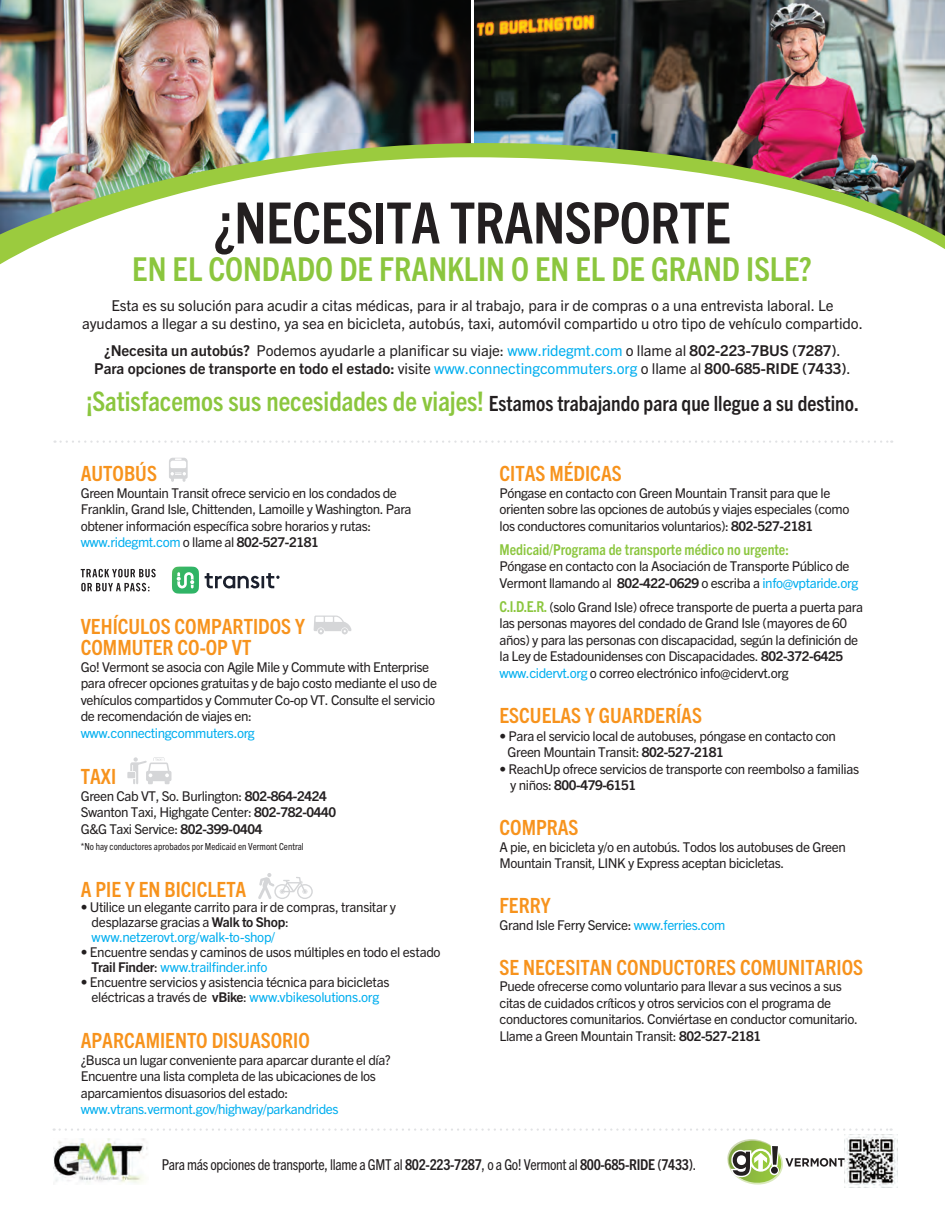
<style>
.page{position:relative;width:945px;height:1215px;background:#fff}
.page>*{position:absolute;margin:0;border:0;box-sizing:border-box;transform-origin:0 0}
.t1{font:700 condensed 57px "Trade Gothic Next LT Pro";letter-spacing:-.01em;color:#231f20}
.t2{font:700 condensed 33px "Trade Gothic Next LT Pro";color:#8bc63e}
.t3{font:700 condensed 21px/21px "Trade Gothic Next LT Pro";color:#f7931d}
.t4{font:700 condensed 21px "Trade Gothic Next LT Pro";color:#231f20}
.t5{font:15px/18px "Trade Gothic Next LT Pro";letter-spacing:-.005em;color:#231f20;text-align:center}
.t6{font:700 15px/18px "Trade Gothic Next LT Pro";letter-spacing:-.005em;color:#231f20;text-align:center}
.t7{font:condensed 15px "Trade Gothic Next LT Pro";letter-spacing:-.02em;color:#231f20}
.t8{font:700 condensed 15px "Trade Gothic Next LT Pro";color:#8bc63e}
.t9{font:13.5px/16.5px "Trade Gothic Next LT Pro";letter-spacing:-.03em;color:#231f20}
.t10{font:13.5px "Trade Gothic Next LT Pro";letter-spacing:-.03em;color:#00aeef}
.t11{font:condensed 9.75px "Trade Gothic Next LT Pro";color:#231f20}
.s1{font-weight:400}
.s2{font-weight:400;color:#00aeef}
.s3{font-size:27px;color:#8bc63e}
.s4{color:#00aeef}
.s5{font-weight:700}
.s6{font-weight:700;font-stretch:condensed;font-size:15px;color:#8bc63e}
</style>
<div class="page">
<img style="left:845px;top:1135px;width:52px;height:52px">
<svg style="left:0;top:234px;width:945px;height:31px"></svg>
<img style="left:0;top:0;width:473px;height:234px">
<img style="left:473px;top:0;width:472px;height:236px">
<hr style="left:471px;top:0;width:3px;height:143px;background:#fff">
<svg style="left:314px;top:616px;width:38px;height:18px"></svg>
<svg style="left:169px;top:458px;width:19px;height:24px"></svg>
<svg style="left:258px;top:873px;width:55px;height:26px"></svg>
<svg style="left:130px;top:757px;width:41px;height:27px"></svg>
<div style="left:127px;top:772px;width:8px;height:6px;background:#d5d6d8"></div>
<svg style="left:172px;top:567px;width:27px;height:27px"></svg>
<svg style="left:205px;top:573px;width:75px;height:15px"></svg>
<svg style="left:81px;top:569px;width:75px;height:8px"></svg>
<svg style="left:81px;top:583px;width:5px;height:8px"></svg>
<svg style="left:83px;top:583px;width:66px;height:8px"></svg>
<svg style="left:55px;top:441px;width:837px;height:2px"></svg>
<svg style="left:54px;top:1128px;width:838px;height:3px"></svg>
<img style="left:54px;top:1139px;width:94px;height:44px">
<svg style="left:727px;top:1139px;width:118px;height:46px"></svg>
<h1 class="t1" style="left:213px;top:184px;width:519px">¿NECESITA TRANSPORTE</h1>
<h2 class="t2" style="left:132px;top:246px;width:681px">EN EL CONDADO DE FRANKLIN O EN EL DE GRAND ISLE?</h2>
<p class="t5" style="left:82px;top:295px;width:782px">Esta es su solución para acudir a citas médicas, para ir al trabajo, para ir de compras o a una entrevista laboral. Le ayudamos a llegar a su destino, ya sea en bicicleta, autobús, taxi, automóvil compartido u otro tipo de vehículo compartido.</p>
<p class="t6" style="left:94px;top:340px;width:758px">¿Necesita un autobús? <span class="s1">Podemos ayudarle a planificar su viaje:</span> <span class="s2">www.ridegmt.com</span> <span class="s1">o llame al</span> 802-223-7BUS (7287)<span class="s1">.<br></span>Para opciones de transporte en todo el estado: <span class="s1">visite</span> <span class="s2">www.connectingcommuters.org</span> <span class="s1">o llame al</span> 800-685-RIDE (7433)<span class="s1">.</span></p>
<h3 class="t4" style="left:86px;top:389px;width:774px"><span class="s3">¡Satisfacemos sus necesidades de viajes!</span> Estamos trabajando para que llegue a su destino.</h3>
<h3 class="t3" style="left:81px;top:462px;width:78px">AUTOBÚS</h3>
<p class="t9" style="left:81px;top:484px;width:332px">Green Mountain Transit ofrece servicio en los condados de Franklin, Grand Isle, Chittenden, Lamoille y Washington. Para obtener información específica sobre horarios y rutas: <span class="s4">www.ridegmt.com</span> o llame al <span class="s5">802-527-2181</span></p>
<h3 class="t3" style="left:81px;top:615px;width:226px">VEHÍCULOS COMPARTIDOS Y<br>COMMUTER CO-OP VT</h3>
<p class="t9" style="left:81px;top:658px;width:358px">Go! Vermont se asocia con Agile Mile y Commute with Enterprise para ofrecer opciones gratuitas y de bajo costo mediante el uso de vehículos compartidos y Commuter Co-op VT. Consulte el servicio de recomendación de viajes en:</p>
<p class="t10" style="left:81px;top:723px;width:176px">www.connectingcommuters.org</p>
<h3 class="t3" style="left:81px;top:765px;width:37px">TAXI</h3>
<p class="t9" style="left:81px;top:787px;width:257px">Green Cab VT, So. Burlington: <span class="s5">802-864-2424<br></span>Swanton Taxi, Highgate Center: <span class="s5">802-782-0440<br></span>G&amp;G Taxi Service: <span class="s5">802-399-0404</span></p>
<p class="t11" style="left:81px;top:840px;width:225px">*No hay conductores aprobados por Medicaid en Vermont Central</p>
<h3 class="t3" style="left:81px;top:877px;width:167px">A PIE Y EN BICICLETA</h3>
<p class="t9" style="left:92px;top:898px;width:306px;line-height:15px;text-indent:-11px">• Utilice un elegante carrito para ir de compras, transitar y desplazarse gracias a <span class="s5">Walk to Shop</span>: <span class="s4">www.netzerovt.org/waIk-to-shop/</span></p>
<p class="t9" style="left:92px;top:943px;width:351px;line-height:15px;text-indent:-11px">• Encuentre sendas y caminos de usos múltiples en todo el estado<br><span class="s5">Trail Finder</span>: <span class="s4">www.trailfinder.info</span></p>
<p class="t9" style="left:81px;top:973px;width:310px;line-height:15px;text-align:center">• Encuentre servicios y asistencia técnica para bicicletas eléctricas a través de <span class="s5">vBike</span>: <span class="s4">www.vbikesolutions.org</span></p>
<h3 class="t3" style="left:81px;top:1029px;width:231px">APARCAMIENTO DISUASORIO</h3>
<p class="t9" style="left:81px;top:1051px;width:311px">¿Busca un lugar conveniente para aparcar durante el día?<br>Encuentre una lista completa de las ubicaciones de los aparcamientos disuasorios del estado:</p>
<p class="t10" style="left:81px;top:1100px;width:259px">www.vtrans.vermont.gov/highway/parkandrides</p>
<h3 class="t3" style="left:500px;top:462px;width:124px">CITAS MÉDICAS</h3>
<p class="t9" style="left:500px;top:484px;width:352px">Póngase en contacto con Green Mountain Transit para que le orienten sobre las opciones de autobús y viajes especiales (como los conductores comunitarios voluntarios): <span class="s5">802-527-2181</span></p>
<p class="t8" style="left:500px;top:539px;width:291px">Medicaid/Programa de transporte médico no urgente:</p>
<p class="t9" style="left:500px;top:557px;width:360px">Póngase en contacto con la Asociación de Transporte Público de<br>Vermont llamando al <span class="s5">802-422-0629</span> o escriba a <span class="s4">info@vptaride.org</span></p>
<p class="t9" style="left:500px;top:598px;width:365px"><span class="s6">C.I.D.E.R.</span> (solo Grand Isle) ofrece transporte de puerta a puerta para las personas mayores del condado de Grand Isle (mayores de 60 años) y para las personas con discapacidad, según la definición de la Ley de Estadounidenses con Discapacidades. <span class="s5">802-372-6425 </span><span class="s4">www.cidervt.org</span> o correo electrónico info@cidervt.org</p>
<h3 class="t3" style="left:500px;top:703px;width:204px">ESCUELAS Y GUARDERÍAS</h3>
<p class="t9" style="left:508px;top:727px;width:330px;text-indent:-8px">• Para el servicio local de autobuses, póngase en contacto con<br>Green Mountain Transit: <span class="s5">802-527-2181</span></p>
<p class="t9" style="left:510px;top:760px;width:350px;text-indent:-11px">• ReachUp ofrece servicios de transporte con reembolso a familias y niños: <span class="s5">800-479-6151</span></p>
<h3 class="t3" style="left:500px;top:816px;width:81px">COMPRAS</h3>
<p class="t9" style="left:500px;top:838px;width:348px">A pie, en bicicleta y/o en autobús. Todos los autobuses de Green<br>Mountain Transit, LINK y Express aceptan bicicletas.</p>
<h3 class="t3" style="left:500px;top:894px;width:53px">FERRY</h3>
<p class="t9" style="left:500px;top:916px;width:227px">Grand Isle Ferry Service: <span class="s4">www.ferries.com</span></p>
<h3 class="t3" style="left:500px;top:955px;width:365px">SE NECESITAN CONDUCTORES COMUNITARIOS</h3>
<p class="t9" style="left:500px;top:977px;width:360px">Puede ofrecerse como voluntario para llevar a sus vecinos a sus citas de cuidados críticos y otros servicios con el programa de conductores comunitarios. Conviértase en conductor comunitario.<br>Llame a Green Mountain Transit: <span class="s5">802-527-2181</span></p>
<p class="t7" style="left:162px;top:1154px;width:536px">Para más opciones de transporte, llame a GMT al <span class="s5">802-223-7287</span>, o a Go! Vermont al <span class="s5">800-685-RIDE (7433)</span>.</p>
</div>
